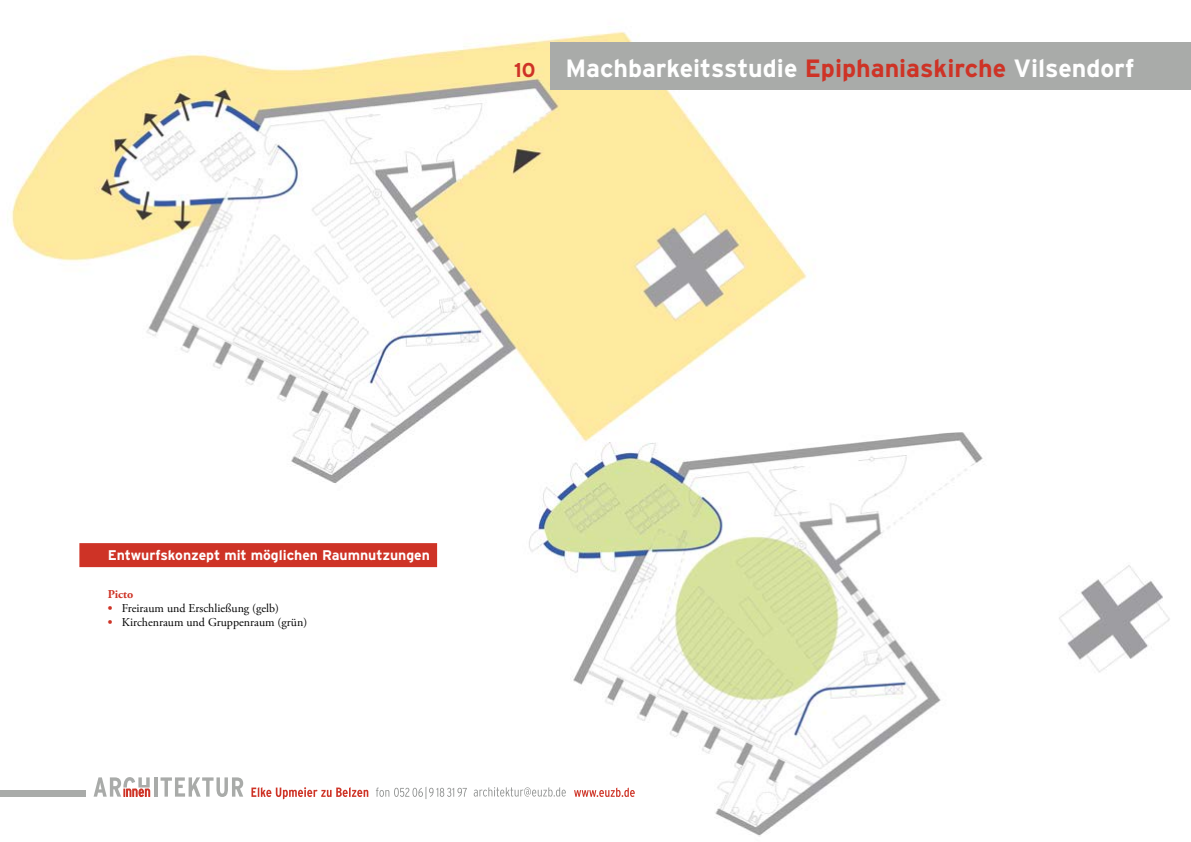
<style>
.page{position:relative;width:1191px;height:842px;background:#fff}
.page>*{position:absolute;margin:0;border:0;box-sizing:border-box;transform-origin:0 0}
.t1{font:700 25px "Interstate";color:#fff}
.t2{font:700 14px "Interstate";color:#fff}
.t3{font:12px "Adobe Garamond Pro";color:#000}
.t4{font:700 12px "Adobe Garamond Pro";color:#ce3326}
.s1{font-size:20px;color:#ce3326}
.s2{color:#ce3326}
.s3{font-weight:700;color:#ce3326}
</style>
<div class="page">
<div style="left:79px;top:543px;width:358px;height:24px;background:#ce3326"></div>
<img style="left:11px;top:31px;width:796px;height:452px">
<img style="left:506px;top:427px;width:664px;height:410px">
<div style="left:0;top:785px;width:622px;height:14px;background:#fff"></div>
<hr style="left:154px;top:777px;width:3px;height:20px;background:#a9aba9">
<svg style="left:160px;top:777px;width:83px;height:20px"></svg>
<svg style="left:94px;top:777px;width:56px;height:20px"></svg>
<svg style="left:251px;top:787px;width:117px;height:12px"></svg>
<svg style="left:574px;top:787px;width:61px;height:10px"></svg>
<svg style="left:474px;top:787px;width:92px;height:9px"></svg>
<svg style="left:376px;top:787px;width:91px;height:12px"></svg>
<div style="left:0;top:790px;width:85px;height:7px;background:#a9aba9"></div>
<div style="left:549px;top:42px;width:642px;height:48px;background:#a9aba9"></div>
<h1 class="t1" style="left:514px;top:54px;width:622px"><span class="s1">10</span> Machbarkeitsstudie <span class="s2">Epiphaniaskirche</span> Vilsendorf</h1>
<p class="t2" style="left:108px;top:548px;width:324px">Entwurfskonzept mit möglichen Raumnutzungen</p>
<p class="t4" style="left:108px;top:587px;width:27px">Picto</p>
<p class="t3" style="left:108px;top:601px;width:173px"><span class="s3">•</span> Freiraum und Erschließung (gelb)</p>
<p class="t3" style="left:108px;top:615px;width:201px"><span class="s3">•</span> Kirchenraum und Gruppenraum (grün)</p>
</div>
